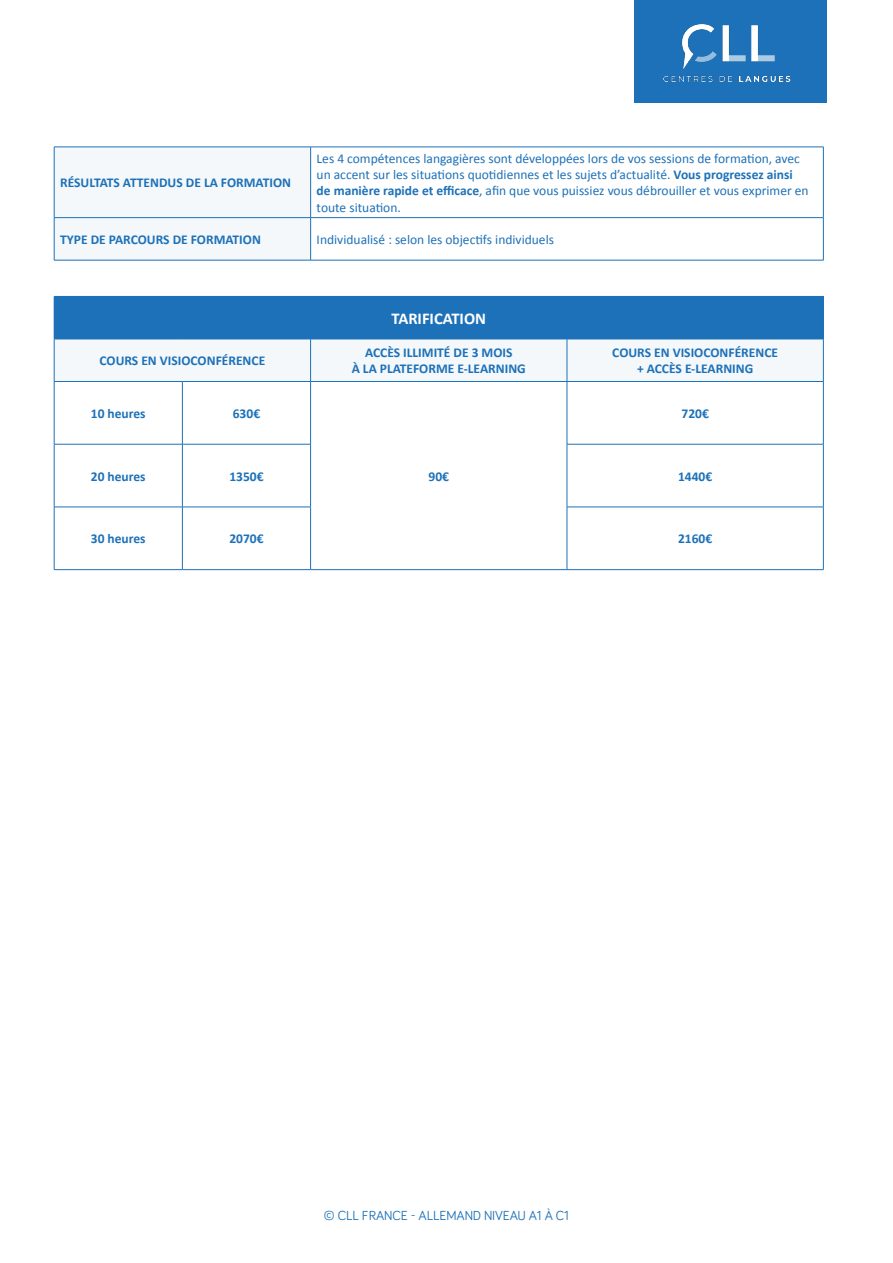
<style>
.page{position:relative;width:893px;height:1263px;background:#fff}
.page>*{position:absolute;margin:0;border:0;box-sizing:border-box;transform-origin:0 0}
.t1{font:700 16.5px "Calibri";color:#fff}
.t2{font:13.5px/16.2px "Calibri";color:#1d71b8}
.t3{font:700 13.5px/16.2px "Calibri";color:#1d71b8;text-align:center}
.t4{font:13.5px "Bariol";letter-spacing:-.01em;color:#1d71b8}
.s1{font-weight:700}
</style>
<div class="page">
<div style="left:634px;top:0;width:192px;height:102px;background:#1d71b8"></div>
<img style="left:663px;top:24px;width:127px;height:58px">
<div style="left:55px;top:148px;width:255px;height:112px;background:#f4f8fb"></div>
<hr style="left:54px;top:147px;width:257px;height:1px;background:#1d71b8">
<hr style="left:54px;top:147px;width:1px;height:70px;background:#1d71b8">
<hr style="left:311px;top:147px;width:512px;height:1px;background:#1d71b8">
<hr style="left:310px;top:147px;width:1px;height:70px;background:#1d71b8">
<hr style="left:823px;top:147px;width:1px;height:70px;background:#1d71b8">
<hr style="left:54px;top:217px;width:257px;height:1px;background:#1d71b8">
<hr style="left:54px;top:218px;width:1px;height:42px;background:#1d71b8">
<hr style="left:311px;top:217px;width:512px;height:1px;background:#1d71b8">
<hr style="left:310px;top:218px;width:1px;height:42px;background:#1d71b8">
<hr style="left:823px;top:218px;width:1px;height:42px;background:#1d71b8">
<hr style="left:54px;top:260px;width:257px;height:1px;background:#1d71b8">
<hr style="left:311px;top:260px;width:512px;height:1px;background:#1d71b8">
<div style="left:54px;top:296px;width:769px;height:43px;background:#1d71b8"></div>
<div style="left:55px;top:340px;width:768px;height:41px;background:#f4f8fb"></div>
<hr style="left:823px;top:297px;width:1px;height:42px;background:#1d71b8">
<hr style="left:54px;top:339px;width:128px;height:1px;background:#1d71b8">
<hr style="left:54px;top:339px;width:1px;height:42px;background:#1d71b8">
<hr style="left:182px;top:339px;width:129px;height:1px;background:#1d71b8">
<hr style="left:311px;top:339px;width:256px;height:1px;background:#1d71b8">
<hr style="left:310px;top:339px;width:1px;height:42px;background:#1d71b8">
<hr style="left:567px;top:339px;width:256px;height:1px;background:#1d71b8">
<hr style="left:567px;top:339px;width:1px;height:42px;background:#1d71b8">
<hr style="left:823px;top:339px;width:1px;height:42px;background:#1d71b8">
<hr style="left:54px;top:381px;width:128px;height:1px;background:#1d71b8">
<hr style="left:54px;top:382px;width:1px;height:62px;background:#1d71b8">
<hr style="left:182px;top:381px;width:129px;height:1px;background:#1d71b8">
<hr style="left:182px;top:382px;width:1px;height:62px;background:#1d71b8">
<hr style="left:311px;top:381px;width:256px;height:1px;background:#1d71b8">
<hr style="left:310px;top:382px;width:1px;height:62px;background:#1d71b8">
<hr style="left:567px;top:381px;width:256px;height:1px;background:#1d71b8">
<hr style="left:567px;top:382px;width:1px;height:62px;background:#1d71b8">
<hr style="left:823px;top:382px;width:1px;height:62px;background:#1d71b8">
<hr style="left:54px;top:444px;width:128px;height:1px;background:#1d71b8">
<hr style="left:54px;top:444px;width:1px;height:63px;background:#1d71b8">
<hr style="left:182px;top:444px;width:129px;height:1px;background:#1d71b8">
<hr style="left:182px;top:444px;width:1px;height:63px;background:#1d71b8">
<hr style="left:310px;top:444px;width:1px;height:63px;background:#1d71b8">
<hr style="left:567px;top:444px;width:256px;height:1px;background:#1d71b8">
<hr style="left:567px;top:444px;width:1px;height:63px;background:#1d71b8">
<hr style="left:823px;top:444px;width:1px;height:63px;background:#1d71b8">
<hr style="left:54px;top:507px;width:128px;height:1px;background:#1d71b8">
<hr style="left:54px;top:507px;width:1px;height:62px;background:#1d71b8">
<hr style="left:182px;top:507px;width:129px;height:1px;background:#1d71b8">
<hr style="left:182px;top:507px;width:1px;height:62px;background:#1d71b8">
<hr style="left:310px;top:507px;width:1px;height:62px;background:#1d71b8">
<hr style="left:567px;top:507px;width:256px;height:1px;background:#1d71b8">
<hr style="left:567px;top:507px;width:1px;height:62px;background:#1d71b8">
<hr style="left:823px;top:507px;width:1px;height:62px;background:#1d71b8">
<hr style="left:54px;top:569px;width:128px;height:1px;background:#1d71b8">
<hr style="left:182px;top:569px;width:129px;height:1px;background:#1d71b8">
<hr style="left:311px;top:569px;width:256px;height:1px;background:#1d71b8">
<hr style="left:567px;top:569px;width:256px;height:1px;background:#1d71b8">
<p class="t3" style="left:60px;top:174px;width:232px">RÉSULTATS ATTENDUS DE LA FORMATION</p>
<p class="t2" style="left:317px;top:150px;width:493px">Les 4 compétences langagières sont développées lors de vos sessions de formation, avec un accent sur les situations quotidiennes et les sujets d’actualité. <span class="s1">Vous progressez ainsi de manière rapide et efficace</span>, afin que vous puissiez vous débrouiller et vous exprimer en toute situation.</p>
<p class="t3" style="left:60px;top:231px;width:202px">TYPE DE PARCOURS DE FORMATION</p>
<p class="t2" style="left:317px;top:231px;width:239px">Individualisé : selon les objectifs individuels</p>
<p class="t1" style="left:391px;top:308px;width:96px">TARIFICATION</p>
<p class="t3" style="left:99px;top:352px;width:167px">COURS EN VISIOCONFÉRENCE</p>
<p class="t3" style="left:352px;top:344px;width:176px">ACCÈS ILLIMITÉ DE 3 MOIS<br>À LA PLATEFORME E-LEARNING</p>
<p class="t3" style="left:612px;top:344px;width:167px">COURS EN VISIOCONFÉRENCE + ACCÈS E-LEARNING</p>
<p class="t3" style="left:91px;top:405px;width:56px">10 heures</p>
<p class="t3" style="left:233px;top:405px;width:29px">630€</p>
<p class="t3" style="left:681px;top:405px;width:29px">720€</p>
<p class="t3" style="left:91px;top:467px;width:56px">20 heures</p>
<p class="t3" style="left:229px;top:467px;width:36px">1350€</p>
<p class="t3" style="left:678px;top:467px;width:36px">1440€</p>
<p class="t3" style="left:428px;top:467px;width:22px">90€</p>
<p class="t3" style="left:91px;top:530px;width:56px">30 heures</p>
<p class="t3" style="left:229px;top:530px;width:36px">2070€</p>
<p class="t3" style="left:678px;top:530px;width:36px">2160€</p>
<p class="t4" style="left:324px;top:1206px;width:247px">© CLL FRANCE - ALLEMAND NIVEAU A1 À C1</p>
</div>
